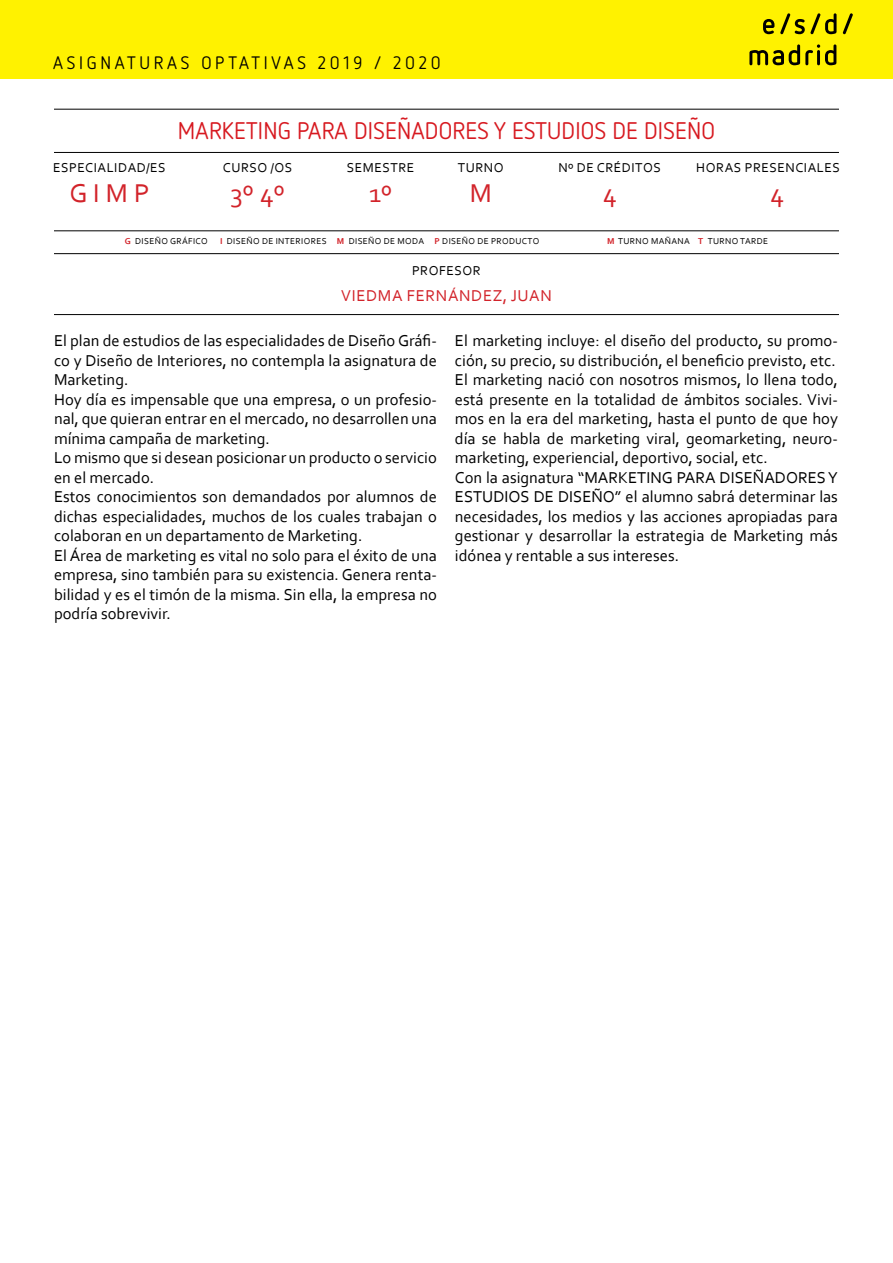
<style>
.page{position:relative;width:893px;height:1263px;background:#fff}
.page>*{position:absolute;margin:0;border:0;box-sizing:border-box;transform-origin:0 0}
.t1{font:27px "Corbel";color:#d2232a}
.t2{font:24px "Netto OT";letter-spacing:.01em;color:#d71920}
.t3{font:18px "Netto OT";letter-spacing:.21em;color:#000}
.t4{font:16.5px/19.5px "Corbel";color:#000}
.t5{font:16.5px "Corbel";letter-spacing:.04em;color:#d2232a}
.t6{font:13.5px "Corbel";letter-spacing:.04em;color:#000}
.t7{font:9px "Corbel";letter-spacing:.04em;color:#000}
.s1{font-weight:700;color:#d2232a}
</style>
<div class="page">
<div style="left:0;top:0;width:893px;height:79px;background:#fff200"></div>
<svg style="left:763px;top:19px;width:11px;height:15px"></svg>
<svg style="left:780px;top:13px;width:56px;height:21px"></svg>
<svg style="left:843px;top:13px;width:10px;height:21px"></svg>
<svg style="left:749px;top:44px;width:87px;height:21px"></svg>
<hr style="left:54px;top:109px;width:785px;height:1px;background:#000">
<hr style="left:54px;top:152px;width:785px;height:1px;background:#000">
<hr style="left:54px;top:253px;width:785px;height:1px;background:#000">
<hr style="left:54px;top:314px;width:785px;height:1px;background:#000">
<hr style="left:54px;top:231px;width:785px;height:1px;background:#000">
<p class="t3" style="left:53px;top:51px;width:389px">ASIGNATURAS OPTATIVAS 2019 / 2020</p>
<p class="t6" style="left:53px;top:159px;width:105px">es pecialidad/es</p>
<h1 class="t1" style="left:69px;top:176px;width:78px">G I M P</h1>
<h2 class="t2" style="left:178px;top:116px;width:81px">MARKETING</h2>
<h2 class="t2" style="left:297px;top:116px;width:14px">PARA</h2>
<h2 class="t2" style="left:354px;top:116px;width:360px">DISEÑADORES Y ESTUDIOS DE DISEÑO</h2>
<p class="t6" style="left:223px;top:159px;width:28px">curso</p>
<p class="t6" style="left:271px;top:159px;width:14px">/os</p>
<h1 class="t1" style="left:231px;top:176px;width:56px">3º 4º</h1>
<p class="t6" style="left:347px;top:159px;width:10px">semes</p>
<p class="t6" style="left:390px;top:159px;width:17px">tre</p>
<h1 class="t1" style="left:369px;top:176px;width:25px">1º</h1>
<p class="t6" style="left:458px;top:159px;width:45px">turno</p>
<h1 class="t1" style="left:470px;top:176px;width:24px">M</h1>
<p class="t6" style="left:558px;top:159px;width:94px">Nº de créditos</p>
<h1 class="t1" style="left:603px;top:176px;width:15px">4</h1>
<p class="t6" style="left:696px;top:159px;width:66px">horas prese</p>
<p class="t6" style="left:785px;top:159px;width:47px">nciales</p>
<h1 class="t1" style="left:770px;top:176px;width:15px">4</h1>
<p class="t7" style="left:125px;top:235px;width:83px"><span class="s1">G</span> Diseño gráfico</p>
<p class="t7" style="left:220px;top:235px;width:91px"><span class="s1">I</span> Diseño de interiores</p>
<p class="t7" style="left:337px;top:235px;width:202px"><span class="s1">M</span> Diseño de moda <span class="s1">P</span> Diseño de producto</p>
<p class="t7" style="left:607px;top:235px;width:161px"><span class="s1">M</span> turno mañana <span class="s1">t</span> turno tarde</p>
<p class="t6" style="left:412px;top:262px;width:70px">pROFESOR</p>
<p class="t5" style="left:341px;top:286px;width:212px">Viedma Fernández, Juan</p>
<p class="t4" style="left:54px;top:330px;width:384px">El plan de estudios de las especialidades de Diseño Gráfi&shy;co y Diseño de I nteriores, no contempla la asignatura de Marketing.<br>Hoy día es impensable que una empresa, o un profesio&shy;nal, que quieran entrar en el mercado, no desarrollen una mínima campaña de marketing.<br>Lo mismo que si desean posicionar un producto o servicio en el mercado.<br>Estos conocimientos son demandados por alumnos de dichas especialidades, muchos de los cuales trabajan o colaboran en un departamento de Marketing.<br>El Área de marketing es vital no solo para el éxito de una empresa, sino también para su existencia. Genera renta&shy;bilidad y es el timón de la misma. Sin ella, la empresa no podría sobrevivir.</p>
<p class="t4" style="left:455px;top:330px;width:384px">El marketing incluye: el diseño del producto, su promo&shy;ción, su precio, su distribución, el beneficio previsto, etc.<br>El marketing nació con nosotros mismos, lo llena todo, está presente en la totalidad de ámbitos sociales. Vivi&shy;mos en la era del marketing, hasta el punto de que hoy día se habla de marketing viral, geomarketing, neuro&shy;marketing, experiencial, deportivo, social, etc.<br>Con la asignatura “MARKETING PARA DISEÑAD</p>
<p class="t4" style="left:786px;top:467px;width:53px">ORES Y</p>
<p class="t4" style="left:455px;top:486px;width:384px;text-align:justify;text-indent:54px">OS DE DISEÑO” el alumno sabrá determinar las necesidades, los medios y las acciones apropiadas para gestionar y desarrollar la estrategia de Marketing más idónea y rentable a sus intereses.</p>
<p class="t4" style="left:455px;top:486px;width:28px">ESTUDI</p>
</div>
